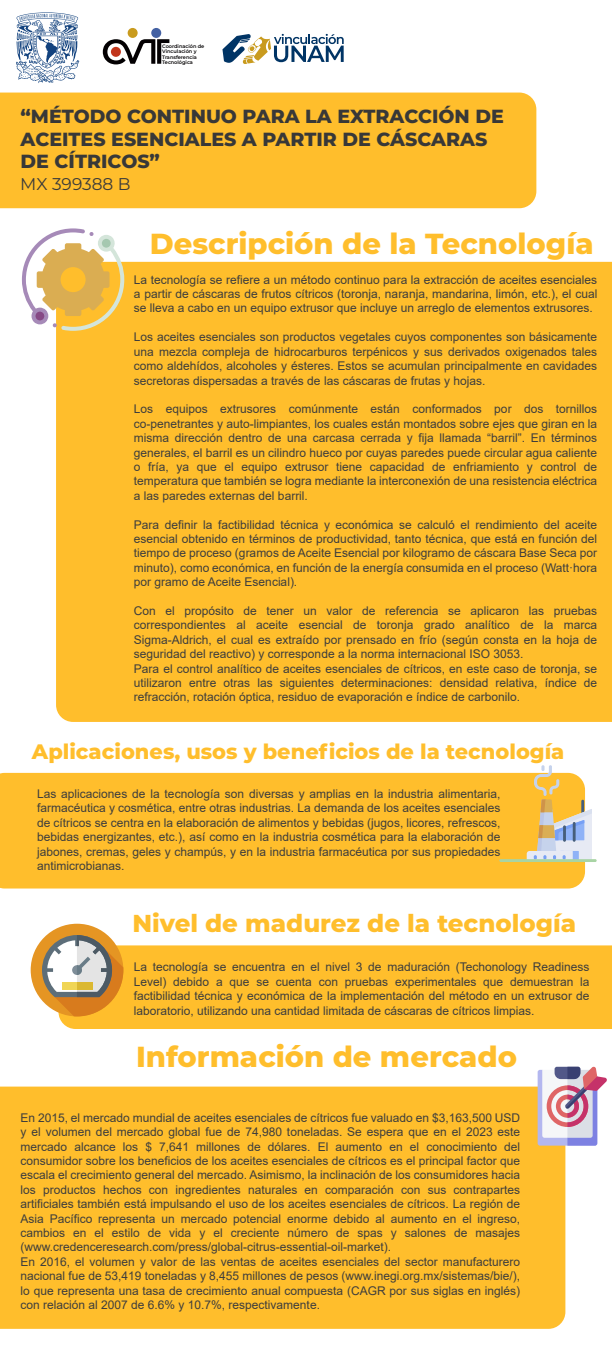
<style>
.page{position:relative;width:612px;height:1356px;background:#fff}
.page>*{position:absolute;margin:0;border:0;box-sizing:border-box;transform-origin:0 0}
.t1{font:800 29px "Montserrat";color:#ffbe2c}
.t2{font:800 24.5px "Montserrat";color:#ffbe2c}
.t3{font:800 20.9px "Montserrat";color:#ffbe2c}
.t4{font:800 19px/22.8px "Montserrat";color:#383838}
.t5{font:17px "Montserrat";color:#3a3a3a}
.t6{font:12px/14.4px "Arial";color:#3d3d3d;text-align:justify}
.t7{font:600 5px/5.3px "Montserrat";color:#030002}
</style>
<div class="page">
<div style="left:0;top:93px;width:536px;height:115px;background:#ffbe2c"></div>
<div style="left:56px;top:262px;width:556px;height:460px;background:#ffbe2c"></div>
<svg style="left:22px;top:228px;width:102px;height:103px"></svg>
<div style="left:0;top:773px;width:585px;height:115px;background:#ffbe2c"></div>
<svg style="left:527px;top:765px;width:65px;height:94px;background:#e4cc97"></svg>
<hr style="left:499px;top:859px;width:98px;height:3px;background:#a8d4a4">
<div style="left:59px;top:945px;width:553px;height:84px;background:#ffbe2c"></div>
<div style="left:31px;top:924px;width:92px;height:92px;background:#e59523;border-radius:50%"></div>
<svg style="left:42px;top:935px;width:81px;height:81px"></svg>
<div style="left:0;top:1086px;width:565px;height:243px;background:#ffbe2c"></div>
<svg style="left:538px;top:1066px;width:69px;height:79px"></svg>
<svg style="left:16px;top:12px;width:63px;height:71px"></svg>
<div style="left:128px;top:28px;width:10px;height:10px;background:#c99b1e;border-radius:50%"></div>
<div style="left:151px;top:28px;width:10px;height:10px;background:#4461a3;border-radius:50%"></div>
<svg style="left:103px;top:39px;width:66px;height:25px"></svg>
<svg style="left:222px;top:34px;width:122px;height:30px"></svg>
<p class="t7" style="left:162px;top:43px;width:44px">Coordinación de<br>Vinculación y<br>Transferencia<br>Tecnológica</p>
<h3 class="t4" style="left:21px;top:104px;width:485px">“MÉTODO CONTINUO PARA LA EXTRACCIÓN DE<br>ACEITES ESENCIALES A PARTIR DE CÁSCARAS<br>DE CÍTRICOS”</h3>
<h3 class="t5" style="left:20px;top:173px;width:112px">MX 399388 B</h3>
<h1 class="t1" style="left:150px;top:223px;width:445px">Descripción de la Tecnología</h1>
<p class="t6" style="left:134px;top:272px;width:465px">La tecnología se refiere a un método continuo para la extracción de aceites esenciales a partir de cáscaras de frutos cítricos (toronja, naranja, mandarina, limón, etc.), el cual se lleva a cabo en un equipo extrusor que incluye un arreglo de elementos extrusores.</p>
<p class="t6" style="left:134px;top:330px;width:465px">Los aceites esenciales son productos vegetales cuyos componentes son básicamente una mezcla compleja de hidrocarburos terpénicos y sus derivados oxigenados tales como aldehídos, alcoholes y ésteres. Estos se acumulan principalmente en cavidades secretoras dispersadas a través de las cáscaras de frutas y hojas.</p>
<p class="t6" style="left:134px;top:402px;width:465px">Los equipos extrusores comúnmente están conformados por dos tornillos co-penetrantes y auto-limpiantes, los cuales están montados sobre ejes que giran en la misma dirección dentro de una carcasa cerrada y fija llamada “barril”. En términos generales, el barril es un cilindro hueco por cuyas paredes puede circular agua caliente o fría, ya que el equipo extrusor tiene capacidad de enfriamiento y control de temperatura que también se logra mediante la interconexión de una resistencia eléctrica a las paredes externas del barril.</p>
<p class="t6" style="left:134px;top:517px;width:465px">Para definir la factibilidad técnica y económica se calculó el rendimiento del aceite esencial obtenido en términos de productividad, tanto técnica, que está en función del tiempo de proceso (gramos de Aceite Esencial por kilogramo de cáscara Base Seca por minuto), como económica, en función de la energía consumida en el proceso (Watt·hora por gramo de Aceite Esencial).</p>
<p class="t6" style="left:134px;top:603px;width:465px;text-align:left">Con el propósito de tener un valor de referencia se aplicaron las pruebas correspondientes al aceite esencial de toronja grado analítico de la marca Sigma-Aldrich, el cual es extraído por prensado en frío (según consta en la hoja de seguridad del reactivo) y corresponde a la norma internacional ISO 3053.<br>Para el control analítico de aceites esenciales de cítricos, en este caso de toronja, se utilizaron entre otras las siguientes determinaciones: densidad relativa, índice de refracción, rotación óptica, residuo de evaporación e índice de carbonilo.</p>
<h3 class="t3" style="left:32px;top:737px;width:534px">Aplicaciones, usos y beneficios de la tecnología</h3>
<p class="t6" style="left:37px;top:786px;width:465px">Las aplicaciones de la tecnología son diversas y amplias en la industria alimentaria, farmacéutica y cosmética, entre otras industrias. La demanda de los aceites esenciales de cítricos se centra en la elaboración de alimentos y bebidas (jugos, licores, refrescos, bebidas energizantes, etc.), así como en la industria cosmética para la elaboración de jabones, cremas, geles y champús, y en la industria farmacéutica por sus propiedades antimicrobianas.</p>
<h2 class="t2" style="left:133px;top:906px;width:445px">Nivel de madurez de la tecnología</h2>
<p class="t6" style="left:134px;top:960px;width:457px">La tecnología se encuentra en el nivel 3 de maduración (Techonology Readiness Level) debido a que se cuenta con pruebas experimentales que demuestran la factibilidad técnica y económica de la implementación del método en un extrusor de laboratorio, utilizando una cantidad limitada de cáscaras de cítricos limpias.</p>
<h1 class="t1" style="left:136px;top:1035px;width:383px">Información de mercado</h1>
<p class="t6" style="left:21px;top:1110px;width:501px;text-align:left">En 2015, el mercado mundial de aceites esenciales de cítricos fue valuado en $3,163,500 USD y el volumen del mercado global fue de 74,980 toneladas. Se espera que en el 2023 este mercado alcance los $ 7,641 millones de dólares. El aumento en el conocimiento del consumidor sobre los beneficios de los aceites esenciales de cítricos es el principal factor que escala el crecimiento general del mercado. Asimismo, la inclinación de los consumidores hacia los productos hechos con ingredientes naturales en comparación con sus contrapartes artificiales también está impulsando el uso de los aceites esenciales de cítricos. La región de Asia Pacífico representa un mercado potencial enorme debido al aumento en el ingreso, cambios en el estilo de vida y el creciente número de spas y salones de masajes (www.credenceresearch.com/press/global-citrus-essential-oil-market).<br>En 2016, el volumen y valor de las ventas de aceites esenciales del sector manufacturero nacional fue de 53,419 toneladas y 8,455 millones de pesos (www.inegi.org.mx/sistemas/bie/), lo que representa una tasa de crecimiento anual compuesta (CAGR por sus siglas en inglés) con relación al 2007 de 6.6% y 10.7%, respectivamente.</p>
</div>
